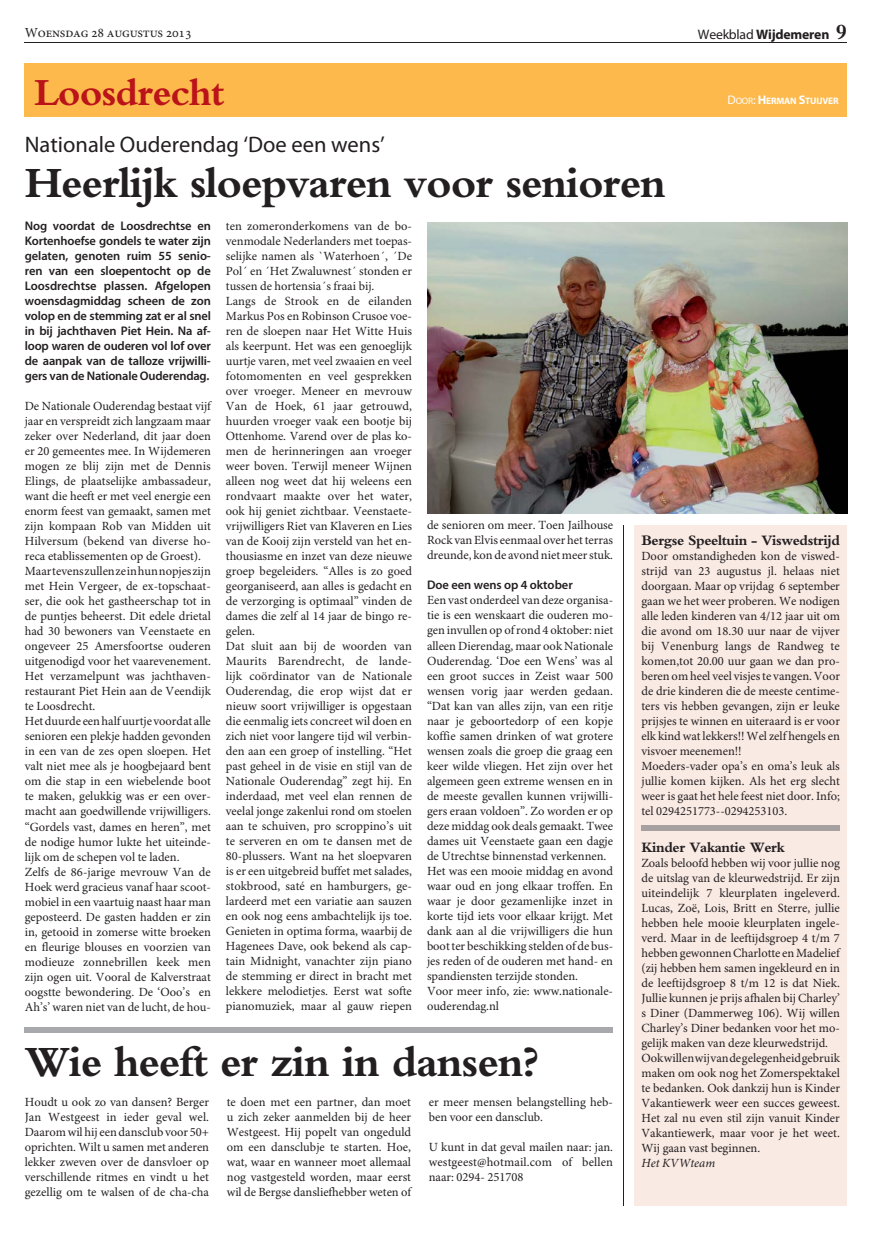
<style>
.page{position:relative;width:886px;height:1241px;background:#fff}
.page>*{position:absolute;margin:0;border:0;box-sizing:border-box;transform-origin:0 0}
.t1{font:700 45px "Bembo";letter-spacing:-.025em;color:#231f20}
.t2{font:700 40px "Bembo";letter-spacing:-.025em;color:#ba1319}
.t3{font:22.5px "Myriad Pro";color:#231f20}
.t4{font:700 15px "Bembo";letter-spacing:-.025em;color:#231f20}
.t5{font:700 13.75px "Myriad Pro";letter-spacing:-.015em;color:#231f20}
.t6{font:13.75px "Minion Pro";letter-spacing:-.015em;color:#231f20}
.t7{font:12.5px/15px "Minion Pro";color:#231f20}
.t8{font:600 12.5px/15px "Myriad Pro";letter-spacing:-.01em;color:#231f20;text-align:justify}
.t9{font:italic 12.5px "Minion Pro";letter-spacing:-.005em;color:#231f20}
.t10{font:700 9.38px "Myriad Pro";letter-spacing:-.02em;color:#fff}
.s1{font-weight:400}
.s2{font-family:"Bembo";font-size:22.5px}
.s3{font-weight:400;font-size:12.5px}
.s4{font-size:12.5px}
</style>
<div class="page">
<hr style="left:25px;top:42px;width:822px;height:1px;background:#231f20">
<div style="left:25px;top:64px;width:822px;height:53px;background:#fdb94c"></div>
<hr style="left:623px;top:525px;width:1px;height:680px;background:#231f20">
<div style="left:634px;top:525px;width:213px;height:680px;background:#f9eae4"></div>
<img style="left:427px;top:222px;width:420px;height:291px">
<div style="left:641px;top:825px;width:199px;height:5px;background:#a6a1a0"></div>
<div style="left:24px;top:1027px;width:588px;height:5px;background:#a7a9ac"></div>
<p class="t6" style="left:25px;top:27px;width:65px">Woensdag</p>
<p class="t6" style="left:107px;top:27px;width:58px">augustus</p>
<p class="t5" style="left:698px;top:29px;width:151px"><span class="s1">Weekblad</span> Wijdemeren <span class="s2">9</span></p>
<h2 class="t2" style="left:35px;top:78px;width:191px">Loosdrecht</h2>
<p class="t10" style="left:727px;top:97px;width:113px"><span class="s3">D</span><span class="s1">OOR</span><span class="s3">:</span> <span class="s4">H</span>ERMAN <span class="s4">S</span>TUIJVER</p>
<h3 class="t3" style="left:25px;top:136px;width:362px">Nationale Ouderendag ‘Doe een wens’</h3>
<h1 class="t1" style="left:25px;top:166px;width:642px">Heerlijk sloepvaren voor senioren</h1>
<p class="t8" style="left:25px;top:220px;width:188px">Nog voordat de Loosdrechtse en Kortenhoefse gondels te water zijn gelaten, genoten ruim 55 senio&shy;ren van een sloepentocht op de Loosdrechtse plassen. Afgelopen woensdagmiddag scheen de zon volop en de stemming zat er al snel in bij jachthaven Piet Hein. Na af&shy;loop waren de ouderen vol lof over de aanpak van de talloze vrijwilli&shy;gers van de Nationale Ouderendag.</p>
<p class="t7" style="left:25px;top:400px;width:188px">De Nationale Ouderendag bestaat vijf jaar en verspreidt zich langzaam maar zeker over Nederland, dit jaar doen er 20 gemeentes mee. In Wijdemeren mogen ze blij zijn met de Dennis Elings, de plaatselijke ambassadeur, want die heeft er met veel energie een enorm feest van gemaakt, samen met zijn kompaan Rob van Midden uit Hilversum (bekend van diverse ho&shy;reca etablissementen op de Groest).<br>Maar tevens zullen ze in hun nopjes zijn met Hein Vergeer, de ex-topschaat&shy;ser, die ook het gastheerschap tot in de puntjes beheerst. Dit edele drietal had 30 bewoners van Veenstaete en ongeveer 25 Amersfoortse ouderen uitgenodigd voor het vaarevenement.<br>Het verzamelpunt was jachthaven&shy;restaurant Piet Hein aan de Veendijk te Loosdrecht.<br>Het duurde een half uurtje voordat alle senioren een plekje hadden gevonden in een van de zes open sloepen. Het valt niet mee als je hoogbejaard bent om die stap in een wiebelende boot te maken, gelukkig was er een over&shy;macht aan goedwillende vrijwilligers. “Gordels vast, dames en heren”, met de nodige humor lukte het uiteinde&shy;lijk om de schepen vol te laden.<br>Zelfs de 86-jarige mevrouw Van de Hoek werd gracieus vanaf haar scoot&shy;mobiel in een vaartuig naast haar man geposteerd. De gasten hadden er zin in, getooid in zomerse witte broeken en fleurige blouses en voorzien van modieuze zonnebrillen keek men zijn ogen uit. Vooral de Kalverstraat oogstte bewondering. De ‘Ooo’s en Ah’s’ waren niet van de lucht, de hou-</p>
<p class="t7" style="left:226px;top:219px;width:188px">ten zomeronderkomens van de bo&shy;venmodale Nederlanders met toepas&shy;selijke namen als `Waterhoen´, ´De Pol´ en ´Het Zwaluwnest´ stonden er tussen de hortensia´s fraai bij.<br>Langs de Strook en de eilanden Markus Pos en Robinson Crusoe voe&shy;ren de sloepen naar Het Witte Huis als keerpunt. Het was een genoeglijk uurtje varen, met veel zwaaien en veel fotomomenten en veel gesprekken over vroeger. Meneer en mevrouw Van de Hoek, 61 jaar getrouwd, huurden vroeger vaak een bootje bij Ottenhome. Varend over de plas ko&shy;men de herinneringen aan vroeger weer boven. Terwijl meneer Wijnen alleen nog weet dat hij weleens een rondvaart maakte over het water, ook hij geniet zichtbaar. Veenstaete&shy;vrijwilligers Riet van Klaveren en Lies van de Kooij zijn versteld van het en&shy;thousiasme en inzet van deze nieuwe groep begeleiders. “Alles is zo goed georganiseerd, aan alles is gedacht en de verzorging is optimaal” vinden de dames die zelf al 14 jaar de bingo re&shy;gelen.<br>Dat sluit aan bij de woorden van Maurits Barendrecht, de lande&shy;lijk coördinator van de Nationale Ouderendag, die erop wijst dat er nieuw soort vrijwilliger is opgestaan die eenmalig iets concreet wil doen en zich niet voor langere tijd wil verbin&shy;den aan een groep of instelling. “Het past geheel in de visie en stijl van de Nationale Ouderendag” zegt hij. En inderdaad, met veel elan rennen de veelal jonge zakenlui rond om stoelen aan te schuiven, pro scroppino’s uit te serveren en om te dansen met de 80-plussers. Want na het sloepvaren is er een uitgebreid buffet met salades, stokbrood, saté en hamburgers, ge&shy;lardeerd met een variatie aan sauzen en ook nog eens ambachtelijk ijs toe.<br>Genieten in optima forma, waarbij de Hagenees Dave, ook bekend als cap&shy;tain Midnight, vanachter zijn piano de stemming er direct in bracht met lekkere melodietjes. Eerst wat softe pianomuziek, maar al gauw riepen</p>
<p class="t7" style="left:427px;top:519px;width:188px;text-align:justify">de senioren om meer. Toen Jailhouse Rock van Elvis eenmaal over het terras dreunde, kon de avond niet meer stuk.</p>
<p class="t8" style="left:427px;top:579px;width:147px">Doe een wens op 4 oktober</p>
<p class="t7" style="left:427px;top:594px;width:188px">Een vast onderdeel van deze organisa&shy;tie is een wenskaart die ouderen mo&shy;gen invullen op of rond 4 oktober: niet alleen Dierendag, maar ook Nationale Ouderendag. ‘Doe een Wens’ was al een groot succes in Zeist waar 500 wensen vorig jaar werden gedaan. “Dat kan van alles zijn, van een ritje naar je geboortedorp of een kopje koffie samen drinken of wat grotere wensen zoals die groep die graag een keer wilde vliegen. Het zijn over het algemeen geen extreme wensen en in de meeste gevallen kunnen vrijwilli&shy;gers eraan voldoen”. Zo worden er op deze middag ook deals gemaakt. Twee dames uit Veenstaete gaan een dagje de Utrechtse binnenstad verkennen.<br>Het was een mooie middag en avond waar oud en jong elkaar troffen. En waar je door gezamenlijke inzet in korte tijd iets voor elkaar krijgt. Met dank aan al die vrijwilligers die hun boot ter beschikking stelden of de bus&shy;jes reden of de ouderen met hand- en spandiensten terzijde stonden.<br>Voor meer info, zie: www.nationale&shy;ouderendag.nl</p>
<h1 class="t1" style="left:25px;top:1045px;width:516px">Wie heeft er zin in dansen?</h1>
<p class="t7" style="left:25px;top:1095px;width:186px;text-align:justify">Houdt u ook zo van dansen? Berger Jan Westgeest in ieder geval wel.<br>Daarom wil hij een dansclub voor 50+ oprichten. Wilt u samen met anderen lekker zweven over de dansvloer op verschillende ritmes en vindt u het gezellig om te walsen of de cha-cha</p>
<p class="t7" style="left:227px;top:1095px;width:186px;text-align:justify">te doen met een partner, dan moet u zich zeker aanmelden bij de heer Westgeest. Hij popelt van ongeduld om een dansclubje te starten. Hoe, wat, waar en wanneer moet allemaal nog vastgesteld worden, maar eerst wil de Bergse dansliefhebber weten of</p>
<p class="t7" style="left:429px;top:1095px;width:186px">er meer mensen belangstelling heb&shy;ben voor een dansclub.</p>
<p class="t7" style="left:429px;top:1140px;width:186px;text-align:justify">U kunt in dat geval mailen naar: jan. westgeest@hotmail.com of bellen naar: 0294- 251708</p>
<p class="t4" style="left:641px;top:534px;width:200px">Bergse Speeltuin - Viswedstrijd</p>
<p class="t7" style="left:641px;top:549px;width:200px">Door omstandigheden kon de viswed&shy;strijd van 23 augustus jl. helaas niet doorgaan. Maar op vrijdag 6 september gaan we het weer proberen. We nodigen alle leden kinderen van 4/12 jaar uit om die avond om 18.30 uur naar de vijver bij Venenburg langs de Randweg te komen,tot 20.00 uur gaan we dan pro&shy;beren om heel veel visjes te vangen. Voor de drie kinderen die de meeste centime&shy;ters vis hebben gevangen, zijn er leuke prijsjes te winnen en uiteraard is er voor elk kind wat lekkers!! Wel zelf hengels en visvoer meenemen!!<br>Moeders-vader opa’s en oma’s leuk als jullie komen kijken. Als het erg slecht weer is gaat het hele feest niet door. Info; tel 0294251773--0294253103.</p>
<p class="t4" style="left:641px;top:841px;width:145px">Kinder Vakantie Werk</p>
<p class="t7" style="left:641px;top:856px;width:200px">Zoals beloofd hebben wij voor jullie nog de uitslag van de kleurwedstrijd. Er zijn uiteindelijk 7 kleurplaten ingeleverd.<br>Lucas, Zoë, Lois, Britt en Sterre, jullie hebben hele mooie kleurplaten ingele&shy;verd. Maar in de leeftijdsgroep 4 t/m 7 hebben gewonnen Charlotte en Madelief (zij hebben hem samen ingekleurd en in de leeftijdsgroep 8 t/m 12 is dat Niek.<br>Jullie kunnen je prijs afhalen bij Charley’ s Diner (Dammerweg 106). Wij willen Charley’s Diner bedanken voor het mo&shy;gelijk maken van deze kleurwedstrijd.<br>Ook willen wij van de gelegenheid gebruik maken om ook nog het Zomerspektakel te bedanken. Ook dankzij hun is Kinder Vakantiewerk weer een succes geweest.<br>Het zal nu even stil zijn vanuit Kinder Vakantiewerk, maar voor je het weet.<br>Wij gaan vast beginnen.</p>
<p class="t9" style="left:641px;top:1157px;width:75px">Het KVWteam</p>
</div>
